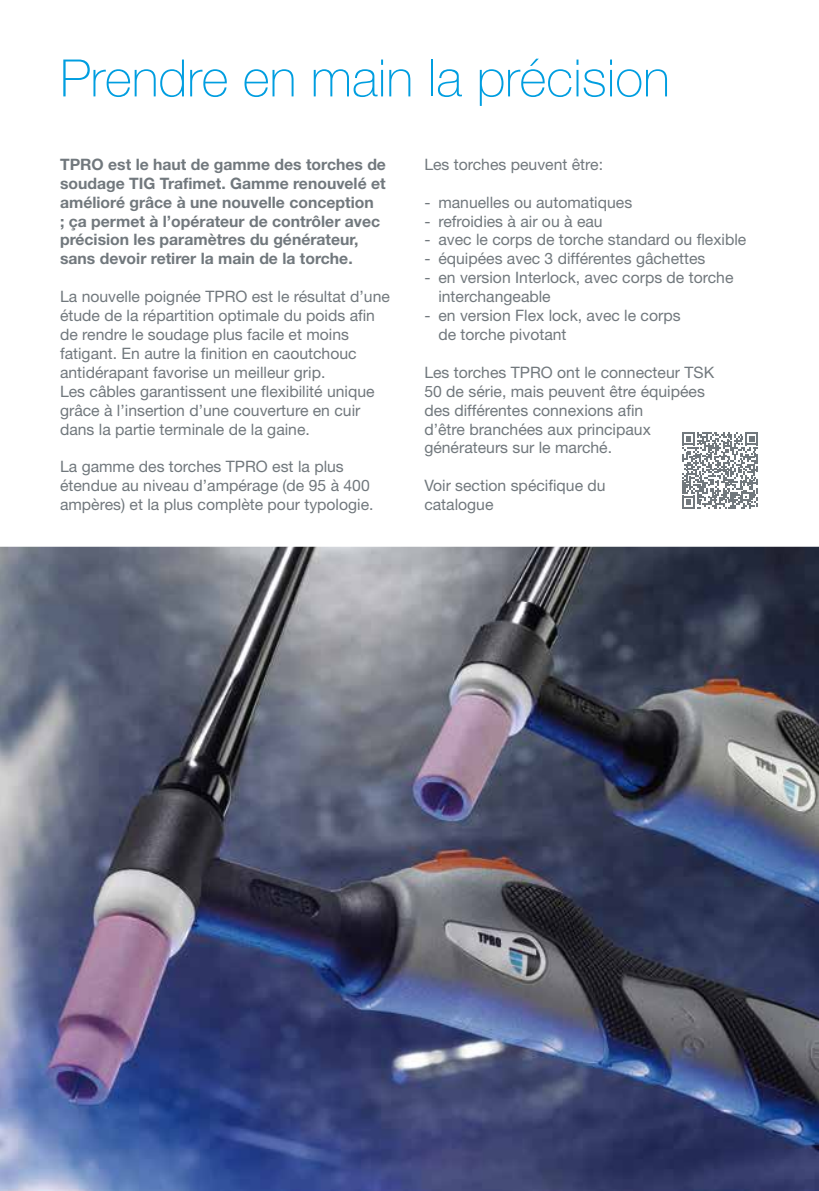
<style>
.page{position:relative;width:819px;height:1191px;background:#fff}
.page>*{position:absolute;margin:0;border:0;box-sizing:border-box;transform-origin:0 0}
.t1{font:100 51.62px "Helvetica Neue LT Std";color:#009ee0}
.t2{font:15.75px/18.9px "Helvetica Neue LT Std";color:#71787d}
.t3{font:700 15.75px/18.9px "Helvetica Neue LT Std";color:#71787d}
</style>
<div class="page">
<img style="left:0;top:547px;width:819px;height:644px">
<svg style="left:682px;top:432px;width:76px;height:76px"></svg>
<h1 class="t1" style="left:60px;top:49px;width:611px">Prendre en main la précision</h1>
<p class="t3" style="left:60px;top:154px;width:327px">TPRO est le haut de gamme des torches de soudage TIG Trafimet. Gamme renouvelé et amélioré grâce à une nouvelle conception<br>; ça permet à l’opérateur de contrôler avec précision les paramètres du générateur, sans devoir retirer la main de la torche.</p>
<p class="t2" style="left:60px;top:287px;width:331px">La nouvelle poignée TPRO est le résultat d’une étude de la répartition optimale du poids afin de rendre le soudage plus facile et moins fatigant. En autre la finition en caoutchouc antidérapant favorise un meilleur grip.<br>Les câbles garantissent une flexibilité unique grâce à l’insertion d’une couverture en cuir dans la partie terminale de la gaine.</p>
<p class="t2" style="left:60px;top:457px;width:315px">La gamme des torches TPRO est la plus étendue au niveau d’ampérage (de 95 à 400 ampères) et la plus complète pour typologie.</p>
<p class="t2" style="left:424px;top:155px;width:180px">Les torches peuvent être:</p>
<p class="t2" style="left:424px;top:192px;width:209px">- manuelles ou automatiques</p>
<p class="t2" style="left:424px;top:211px;width:180px">- refroidies à air ou à eau</p>
<p class="t2" style="left:424px;top:230px;width:323px">- avec le corps de torche standard ou flexible</p>
<p class="t2" style="left:424px;top:249px;width:282px">- équipées avec 3 différentes gâchettes</p>
<p class="t2" style="left:438px;top:268px;width:296px;text-indent:-14px">- en version Interlock, avec corps de torche interchangeable</p>
<p class="t2" style="left:438px;top:306px;width:244px;text-indent:-14px">- en version Flex lock, avec le corps de torche pivotant</p>
<p class="t2" style="left:424px;top:362px;width:291px">Les torches TPRO ont le connecteur TSK 50 de série, mais peuvent être équipées des différentes connexions afin<br>d’être branchées aux principaux générateurs sur le marché.</p>
<p class="t2" style="left:424px;top:476px;width:183px">Voir section spécifique du catalogue</p>
</div>
